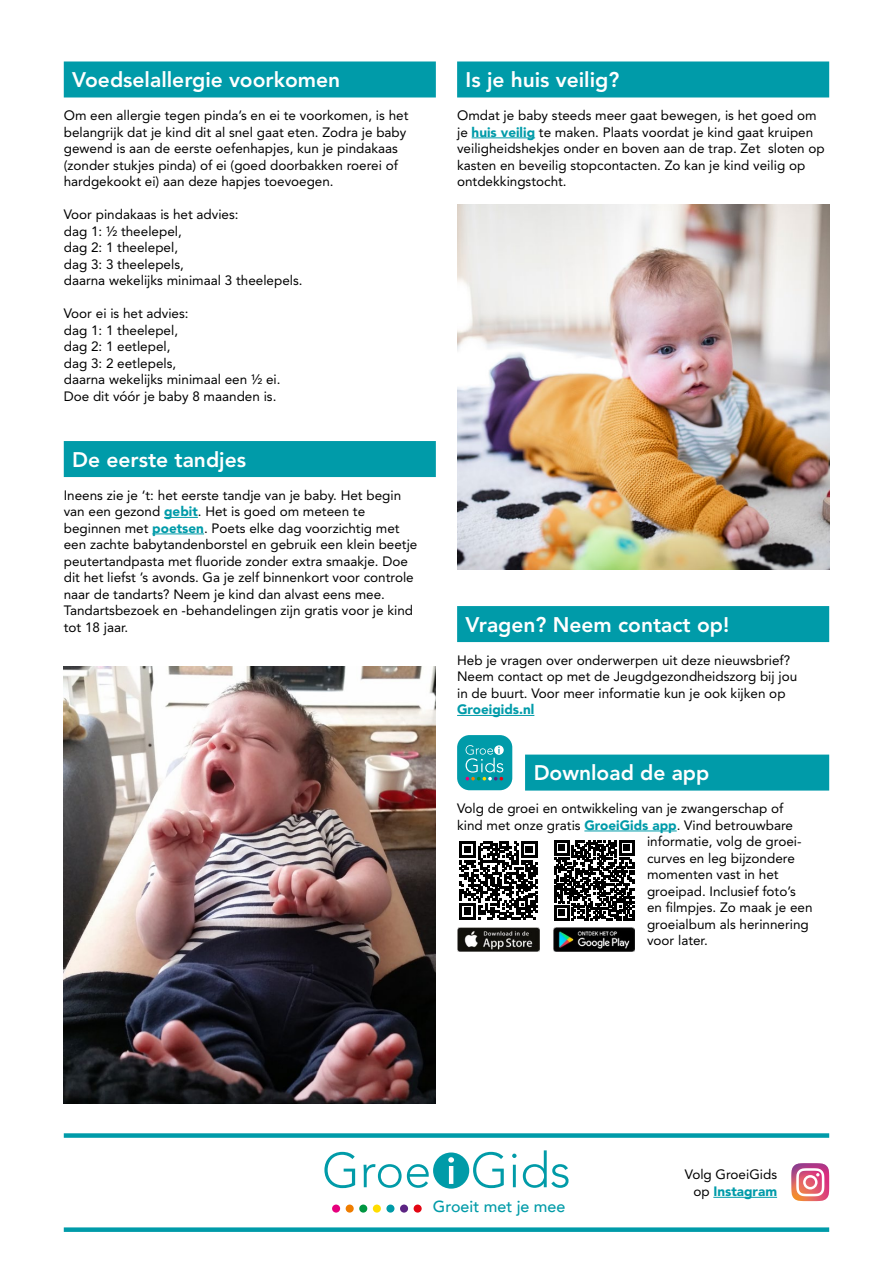
<style>
.page{position:relative;width:893px;height:1263px;background:#fff}
.page>*{position:absolute;margin:0;border:0;box-sizing:border-box;transform-origin:0 0}
._03_kop{font:800 21px "Avenir LT Std";color:#fff}
.t1{font:500 16.05px "Avenir";color:#009ba8}
._02_body{font:13.5px/16.5px "Avenir LT Std";color:#000}
.s1{color:#009ba9}
.s2{font-weight:900;color:#009ba9}
</style>
<div class="page">
<div style="left:64px;top:1133px;width:765px;height:5px;background:#009ba9"></div>
<div style="left:64px;top:1227px;width:765px;height:5px;background:#009ba9"></div>
<div style="left:64px;top:61px;width:372px;height:36px;background:#009ba9"></div>
<div style="left:64px;top:441px;width:372px;height:36px;background:#009ba9"></div>
<hr style="left:164px;top:517px;width:34px;height:1px;background:#009ba9">
<hr style="left:152px;top:534px;width:52px;height:1px;background:#009ba9">
<img style="left:64px;top:667px;width:372px;height:436px">
<div style="left:457px;top:61px;width:372px;height:36px;background:#009ba9"></div>
<hr style="left:472px;top:138px;width:63px;height:1px;background:#009ba9">
<div style="left:457px;top:606px;width:372px;height:36px;background:#009ba9"></div>
<hr style="left:457px;top:715px;width:77px;height:1px;background:#009ba9">
<div style="left:525px;top:754px;width:304px;height:36px;background:#009ba9"></div>
<hr style="left:584px;top:831px;width:93px;height:1px;background:#009ba9">
<img style="left:457px;top:204px;width:372px;height:366px">
<svg style="left:457px;top:735px;width:55px;height:55px;background:#24a6b1"></svg>
<svg style="left:324px;top:1152px;width:31px;height:36px"></svg>
<hr style="left:513px;top:1165px;width:3px;height:22px;background:#009ba8">
<svg style="left:512px;top:1153px;width:4px;height:5px"></svg>
<svg style="left:523px;top:1150px;width:45px;height:38px"></svg>
<svg style="left:364px;top:1152px;width:140px;height:37px"></svg>
<div style="left:346px;top:1204px;width:8px;height:8px;background:#ef7d00;border-radius:50%"></div>
<div style="left:373px;top:1204px;width:8px;height:8px;background:#fd0;border-radius:50%"></div>
<div style="left:400px;top:1204px;width:8px;height:8px;background:#5c2483;border-radius:50%"></div>
<div style="left:332px;top:1204px;width:8px;height:8px;background:#e6007d;border-radius:50%"></div>
<div style="left:359px;top:1204px;width:8px;height:8px;background:#009641;border-radius:50%"></div>
<div style="left:386px;top:1204px;width:8px;height:8px;background:#009ba8;border-radius:50%"></div>
<div style="left:414px;top:1204px;width:8px;height:8px;background:#e30613;border-radius:50%"></div>
<svg style="left:791px;top:1163px;width:38px;height:38px"></svg>
<img style="left:457px;top:927px;width:82px;height:24px">
<img style="left:553px;top:927px;width:82px;height:24px">
<svg style="left:459px;top:841px;width:79px;height:78px"></svg>
<svg style="left:554px;top:840px;width:80px;height:80px"></svg>
<hr style="left:713px;top:1197px;width:64px;height:1px;background:#009ba9">
<h3 class="_03_kop" style="left:72px;top:67px;width:276px">Voedselallergie voorkomen<span class="s1">.</span></h3>
<p class="_02_body" style="left:64px;top:107px;width:346px">Om een allergie tegen pinda’s en ei te voorkomen, is het belangrijk dat je kind dit al snel gaat eten. Zodra je baby gewend is aan de eerste oefenhapjes, kun je pindakaas (zonder stukjes pinda) of ei (goed doorbakken roerei of hardgekookt ei) aan deze hapjes toevoegen.</p>
<p class="_02_body" style="left:64px;top:206px;width:176px">Voor pindakaas is het advies:</p>
<p class="_02_body" style="left:64px;top:223px;width:120px">dag 1: ½ theelepel,</p>
<p class="_02_body" style="left:64px;top:239px;width:116px">dag 2: 1 theelepel,</p>
<p class="_02_body" style="left:64px;top:256px;width:122px">dag 3: 3 theelepels,</p>
<p class="_02_body" style="left:64px;top:272px;width:240px">daarna wekelijks minimaal 3 theelepels.</p>
<p class="_02_body" style="left:64px;top:305px;width:126px">Voor ei is het advies:</p>
<p class="_02_body" style="left:64px;top:322px;width:116px">dag 1: 1 theelepel,</p>
<p class="_02_body" style="left:64px;top:338px;width:108px">dag 2: 1 eetlepel,</p>
<p class="_02_body" style="left:64px;top:355px;width:114px">dag 3: 2 eetlepels,</p>
<p class="_02_body" style="left:64px;top:371px;width:218px">daarna wekelijks minimaal een ½ ei.</p>
<p class="_02_body" style="left:64px;top:388px;width:214px">Doe dit vóór je baby 8 maanden is.</p>
<h3 class="_03_kop" style="left:72px;top:447px;width:182px">De eerste tandjes<span class="s1">.</span></h3>
<p class="_02_body" style="left:64px;top:487px;width:355px">Ineens zie je ‘t: het eerste tandje van je baby. Het begin van een gezond <span class="s2">gebit</span>. Het is goed om meteen te beginnen met <span class="s2">poetsen</span>. Poets elke dag voorzichtig met een zachte babytandenborstel en gebruik een klein beetje peutertandpasta met fluoride zonder extra smaakje. Doe dit het liefst ’s avonds. Ga je zelf binnenkort voor controle naar de tandarts? Neem je kind dan alvast eens mee.<br>Tandartsbezoek en -behandelingen zijn gratis voor je kind tot 18 jaar.</p>
<h3 class="_03_kop" style="left:466px;top:67px;width:155px">Is je huis veilig?</h3>
<p class="_02_body" style="left:457px;top:107px;width:369px">Omdat je baby steeds meer gaat bewegen, is het goed om je <span class="s2">huis veilig</span> te maken. Plaats voordat je kind gaat kruipen veiligheidshekjes onder en boven aan de trap. Zet sloten op kasten en beveilig stopcontacten. Zo kan je kind veilig op ontdekkingstocht.</p>
<h3 class="_03_kop" style="left:466px;top:612px;width:265px">Vragen? Neem contact op!</h3>
<p class="_02_body" style="left:457px;top:652px;width:342px">Heb je vragen over onderwerpen uit deze nieuwsbrief?<br>Neem contact op met de Jeugdgezondheidszorg bij jou in de buurt. Voor meer informatie kun je ook kijken op <span class="s2">Groeigids.nl</span></p>
<h3 class="_03_kop" style="left:534px;top:760px;width:183px">Download de app<span class="s1">.</span></h3>
<p class="_02_body" style="left:457px;top:800px;width:328px">Volg de groei en ontwikkeling van je zwangerschap of</p>
<p class="_02_body" style="left:457px;top:817px;width:337px">kind met onze gratis <span class="s2">GroeiGids app</span>. Vind betrouwbare</p>
<p class="_02_body" style="left:647px;top:833px;width:155px">informatie, volg de groei-</p>
<p class="_02_body" style="left:647px;top:850px;width:149px">curves en leg bijzondere</p>
<p class="_02_body" style="left:647px;top:866px;width:133px">momenten vast in het</p>
<p class="_02_body" style="left:647px;top:883px;width:150px">groeipad. Inclusief foto’s</p>
<p class="_02_body" style="left:647px;top:899px;width:167px">en filmpjes. Zo maak je een</p>
<p class="_02_body" style="left:647px;top:916px;width:163px">groeialbum als herinnering</p>
<p class="_02_body" style="left:647px;top:932px;width:62px">voor later.</p>
<p class="t1" style="left:433px;top:1193px;width:134px">Groeit met je mee</p>
<p class="_02_body" style="left:685px;top:1166px;width:94px;text-align:right">Volg GroeiGids op <span class="s2">Instagram</span></p>
</div>
